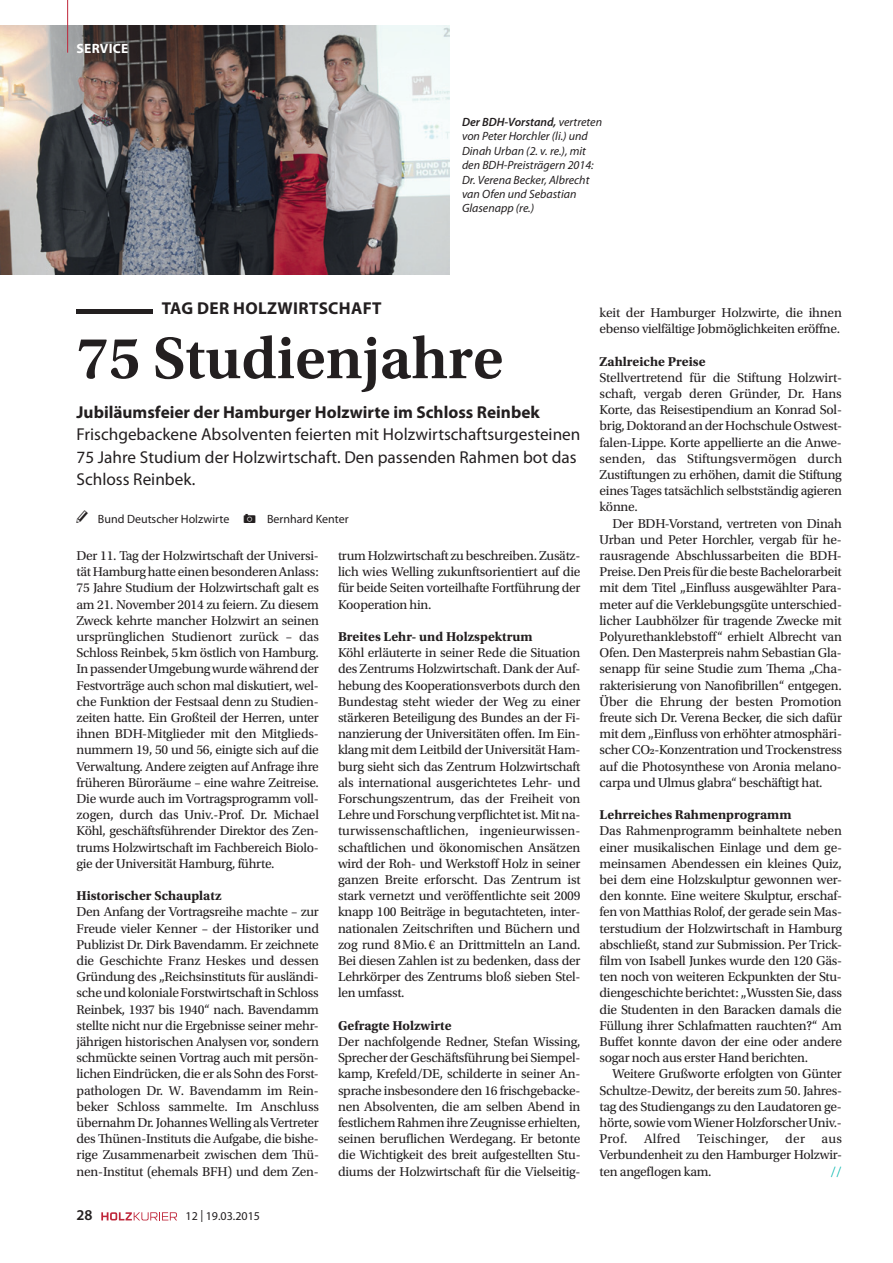
<style>
.page{position:relative;width:893px;height:1263px;background:#fff}
.page>*{position:absolute;margin:0;border:0;box-sizing:border-box;transform-origin:0 0}
.t1{font:600 61.5px "Utopia Std";color:#231f20}
.t2{font:17.25px/22.5px "Myriad Pro";color:#231f20}
.t3{font:700 17.25px "Myriad Pro";color:#231f20}
.t4{font:700 17.25px "Myriad Pro";letter-spacing:.02em;color:#231f20}
.t5{font:600 15px "Myriad Pro";color:#231f20}
.t6{font:13.5px/16.2px "Utopia Std";letter-spacing:-.02em;color:#231f20;text-align:justify}
.t7{font:700 13.5px "Utopia Std";color:#231f20}
.t8{font:700 13.5px "Myriad Pro";letter-spacing:.02em;color:#fff}
.t9{font:13.5px "Utopia Std";color:#00b5ac}
.t10{font:italic 12px/14.4px "Myriad Pro";color:#231f20}
.t11{font:12px "Myriad Pro";color:#231f20}
.s1{font-weight:600}
</style>
<div class="page">
<img style="left:0;top:26px;width:450px;height:248px">
<svg style="left:101px;top:1212px;width:76px;height:8px"></svg>
<hr style="left:67px;top:0;width:1px;height:53px;background:#bf263a">
<p class="t8" style="left:77px;top:41px;width:53px">Service</p>
<p class="t10" style="left:462px;top:115px;width:142px"><span class="s1">Der BDH-Vorstand,</span> vertreten von Peter Horchler (li.) und<br>Dinah Urban (2. v. re.), mit den BDH-Preisträgern 2014:<br>Dr. Verena Becker, Albrecht van Ofen und Sebastian<br>Glasenapp (re.)</p>
<p class="t4" style="left:162px;top:298px;width:218px">Tag der Holzwirtschaft</p>
<h1 class="t1" style="left:77px;top:324px;width:429px">75 Studienjahre</h1>
<p class="t3" style="left:77px;top:402px;width:465px">Jubiläumsfeier der Hamburger Holzwirte im Schloss Reinbek</p>
<p class="t2" style="left:77px;top:423px;width:505px">Frischgebackene Absolventen feierten mit Holzwirtschaftsurgesteinen<br>75 Jahre Studium der Holzwirtschaft. Den passenden Rahmen bot das<br>Schloss Reinbek.</p>
<p class="t11" style="left:98px;top:512px;width:133px">Bund Deutscher Holzwirte</p>
<p class="t11" style="left:267px;top:512px;width:83px">Bernhard Kenter</p>
<p class="t6" style="left:77px;top:548px;width:244px">Der 11. Tag der Holzwirtschaft der Universi&shy;tät Hamburg hatte einen besonderen Anlass:<br>75 Jahre Studium der Holzwirtschaft galt es am 21. November 2014 zu feiern. Zu diesem Zweck kehrte mancher Holzwirt an seinen ursprünglichen Studienort zurück – das Schloss Reinbek, 5km östlich von Hamburg.<br>In passender Umgebung wurde während der Festvorträge auch schon mal diskutiert, wel&shy;che Funktion der Festsaal denn zu Studien&shy;zeiten hatte. Ein Großteil der Herren, unter ihnen BDH-Mitglieder mit den Mitglieds&shy;nummern 19, 50 und 56, einigte sich auf die Verwaltung. Andere zeigten auf Anfrage ihre früheren Büroräume – eine wahre Zeitreise.<br>Die wurde auch im Vortragsprogramm voll&shy;zogen, durch das Univ.-Prof. Dr. Michael Köhl, geschäftsführender Direktor des Zen&shy;trums Holzwirtschaft im Fachbereich Biolo&shy;gie der Universität Hamburg, führte.</p>
<p class="t7" style="left:77px;top:888px;width:146px">Historischer Schauplatz</p>
<p class="t6" style="left:77px;top:904px;width:244px">Den Anfang der Vortragsreihe machte – zur Freude vieler Kenner – der Historiker und Publizist Dr. Dirk Bavendamm. Er zeichnete die Geschichte Franz Heskes und dessen Gründung des „Reichsinstituts für ausländi&shy;sche und koloniale Forstwirtschaft in Schloss Reinbek, 1937 bis 1940“ nach. Bavendamm stellte nicht nur die Ergebnisse seiner mehr&shy;jährigen historischen Analysen vor, sondern schmückte seinen Vortrag auch mit persön&shy;lichen Eindrücken, die er als Sohn des Forst&shy;pathologen Dr. W. Bavendamm im Rein&shy;beker Schloss sammelte. Im Anschluss übernahm Dr. Johannes Welling als Vertreter des Thünen-Instituts die Aufgabe, die bishe&shy;rige Zusammenarbeit zwischen dem Thü&shy;nen-Institut (ehemals BFH) und dem Zen-</p>
<p class="t6" style="left:338px;top:548px;width:244px">trum Holzwirtschaft zu beschreiben. Zusätz&shy;lich wies Welling zukunftsorientiert auf die für beide Seiten vorteilhafte Fortführung der Kooperation hin.</p>
<p class="t7" style="left:338px;top:629px;width:196px">Breites Lehr- und Holzspektrum</p>
<p class="t6" style="left:338px;top:645px;width:244px">Köhl erläuterte in seiner Rede die Situation des Zentrums Holzwirtschaft. Dank der Auf&shy;hebung des Kooperationsverbots durch den Bundestag steht wieder der Weg zu einer stärkeren Beteiligung des Bundes an der Fi&shy;nanzierung der Universitäten offen. Im Ein&shy;klang mit dem Leitbild der Universität Ham&shy;burg sieht sich das Zentrum Holzwirtschaft als international ausgerichtetes Lehr- und Forschungszentrum, das der Freiheit von Lehre und Forschung verpflichtet ist. Mit na&shy;turwissenschaftlichen, ingenieurwissen&shy;schaftlichen und ökonomischen Ansätzen wird der Roh- und Werkstoff Holz in seiner ganzen Breite erforscht. Das Zentrum ist stark vernetzt und veröffentlichte seit 2009 knapp 100 Beiträge in begutachteten, inter&shy;nationalen Zeitschriften und Büchern und zog rund 8Mio.€ an Drittmitteln an Land.<br>Bei diesen Zahlen ist zu bedenken, dass der Lehrkörper des Zentrums bloß sieben Stel&shy;len umfasst.</p>
<p class="t7" style="left:338px;top:1017px;width:115px">Gefragte Holzwirte</p>
<p class="t6" style="left:338px;top:1034px;width:244px">Der nachfolgende Redner, Stefan Wissing, Sprecher der Geschäftsführung bei Siempel&shy;kamp, Krefeld/DE, schilderte in seiner An&shy;sprache insbesondere den 16 frischgebacke&shy;nen Absolventen, die am selben Abend in festlichem Rahmen ihre Zeugnisse erhielten, seinen beruflichen Werdegang. Er betonte die Wichtigkeit des breit aufgestellten Stu&shy;diums der Holzwirtschaft für die Vielseitig-</p>
<p class="t5" style="left:77px;top:1207px;width:18px">28</p>
<p class="t11" style="left:186px;top:1210px;width:76px">12 | 19.03.2015</p>
<p class="t6" style="left:600px;top:305px;width:244px">keit der Hamburger Holzwirte, die ihnen ebenso vielfältige Jobmöglichkeiten eröffne.</p>
<p class="t7" style="left:600px;top:353px;width:108px">Zahlreiche Preise</p>
<p class="t6" style="left:600px;top:369px;width:244px">Stellvertretend für die Stiftung Holzwirt&shy;schaft, vergab deren Gründer, Dr. Hans Korte, das Reisestipendium an Konrad Sol&shy;brig, Doktorand an der Hochschule Ostwest&shy;falen-Lippe. Korte appellierte an die Anwe&shy;senden, das Stiftungsvermögen durch Zustiftungen zu erhöhen, damit die Stiftung eines Tages tatsächlich selbstständig agieren könne.</p>
<p class="t6" style="left:600px;top:515px;width:244px;text-indent:13px">Der BDH-Vorstand, vertreten von Dinah Urban und Peter Horchler, vergab für he&shy;rausragende Abschlussarbeiten die BDH-Preise. Den Preis für die beste Bachelorarbeit mit dem Titel „Einfluss ausgewählter Para&shy;meter auf die Verklebungsgüte unterschied&shy;licher Laubhölzer für tragende Zwecke mit Polyurethanklebstoff“ erhielt Albrecht van Ofen. Den Masterpreis nahm Sebastian Gla&shy;senapp für seine Studie zum Thema „Cha&shy;rakterisierung von Nanofibrillen“ entgegen.<br>Über die Ehrung der besten Promotion freute sich Dr. Verena Becker, die sich dafür mit dem „Einfluss von erhöhter atmosphäri&shy;scher CO2-Konzentration und Trockenstress auf die Photosynthese von Aronia melano&shy;carpa und Ulmus glabra“ beschäftigt hat.</p>
<p class="t7" style="left:600px;top:807px;width:193px">Lehrreiches Rahmenprogramm</p>
<p class="t6" style="left:600px;top:823px;width:244px">Das Rahmenprogramm beinhaltete neben einer musikalischen Einlage und dem ge&shy;meinsamen Abendessen ein kleines Quiz, bei dem eine Holzskulptur gewonnen wer&shy;den konnte. Eine weitere Skulptur, erschaf&shy;fen von Matthias Rolof, der gerade sein Mas&shy;terstudium der Holzwirtschaft in Hamburg abschließt, stand zur Submission. Per Trick&shy;film von Isabell Junkes wurde den 120 Gäs&shy;ten noch von weiteren Eckpunkten der Stu&shy;diengeschichte berichtet: „Wussten Sie, dass die Studenten in den Baracken damals die Füllung ihrer Schlafmatten rauchten?“ Am Buffet konnte davon der eine oder andere sogar noch aus erster Hand berichten.</p>
<p class="t6" style="left:600px;top:1066px;width:244px;text-indent:13px">Weitere Grußworte erfolgten von Günter Schultze-Dewitz, der bereits zum 50. Jahres&shy;tag des Studiengangs zu den Laudatoren ge&shy;hörte, sowie vom Wiener Holzforscher Univ.- Prof. Alfred Teischinger, der aus Verbundenheit zu den Hamburger Holzwir&shy;ten angeflogen kam.</p>
<p class="t9" style="left:830px;top:1164px;width:13px">//</p>
</div>
